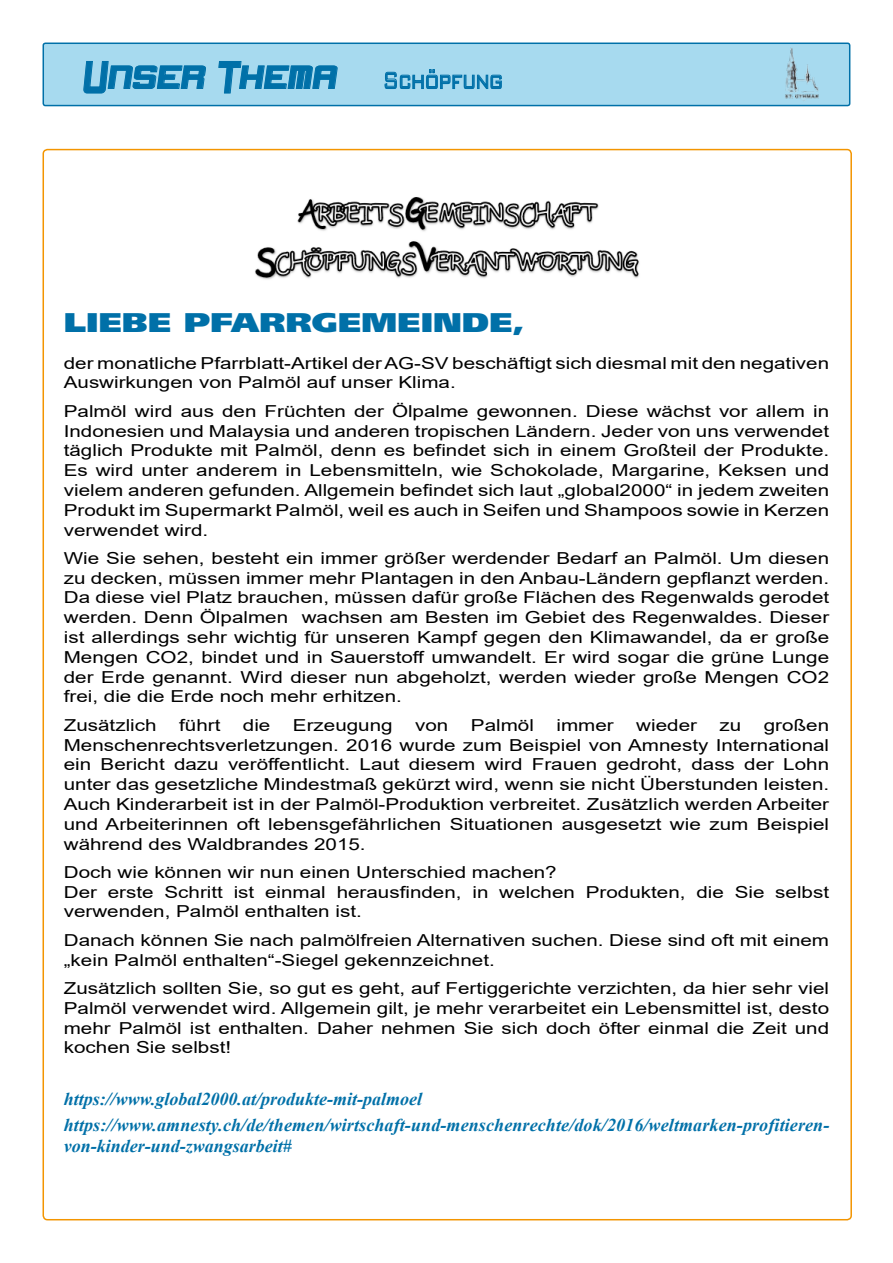
<style>
.page{position:relative;width:893px;height:1263px;background:#fff}
.page>*{position:absolute;margin:0;border:0;box-sizing:border-box;transform-origin:0 0}
.t1{font:45px "Never Say Die";letter-spacing:.07em;color:#0070a8;scale:.67 1}
.t2{font:27px "Frutiger LT 95 Ult Blk";color:#0070a8;scale:1.25 1}
.t3{font:italic 700 18px/25.8px "Times New Roman";letter-spacing:.005em;color:#0070a8}
.t4{font:16.5px/19.8px "Arial";color:#000;text-align:justify;scale:1.25 1}
.s1{font-family:"Bank Gothic BT";font-weight:300;font-size:31.5px}
</style>
<div class="page">
<img style="left:255px;top:197px;width:384px;height:83px">
<div style="left:43px;top:43px;width:807px;height:63px;background:#a7daef;border-radius:2px"></div>
<div style="left:43px;top:43px;width:807px;height:63px;border:2px solid #0070a8;border-radius:2px"></div>
<svg style="left:384px;top:69px;width:118px;height:20px"></svg>
<svg style="left:83px;top:61px;width:123px;height:33px"></svg>
<svg style="left:218px;top:61px;width:120px;height:33px"></svg>
<img style="left:785px;top:48px;width:34px;height:53px">
<h1 class="t1" style="left:85px;top:49px;width:625px">Unser Thema <span class="s1">Schöpfung</span></h1>
<h2 class="t2" style="left:64px;top:306px;width:370px">LIEBE PFARRGEMEINDE,</h2>
<p class="t4" style="left:64px;top:353px;width:614px">der monatliche Pfarrblatt-Artikel der AG-SV beschäftigt sich diesmal mit den negativen<br>Auswirkungen von Palmöl auf unser Klima.</p>
<p class="t4" style="left:64px;top:401px;width:614px">Palmöl wird aus den Früchten der Ölpalme gewonnen. Diese wächst vor allem in Indonesien und Malaysia und anderen tropischen Ländern. Jeder von uns verwendet täglich Produkte mit Palmöl, denn es befindet sich in einem Großteil der Produkte.<br>Es wird unter anderem in Lebensmitteln, wie Schokolade, Margarine, Keksen und vielem anderen gefunden. Allgemein befindet sich laut „global2000“ in jedem zweiten Produkt im Supermarkt Palmöl, weil es auch in Seifen und Shampoos sowie in Kerzen verwendet wird.</p>
<p class="t4" style="left:64px;top:548px;width:614px">Wie Sie sehen, besteht ein immer größer werdender Bedarf an Palmöl. Um diesen zu decken, müssen immer mehr Plantagen in den Anbau-Ländern gepflanzt werden.<br>Da diese viel Platz brauchen, müssen dafür große Flächen des Regenwalds gerodet werden. Denn Ölpalmen wachsen am Besten im Gebiet des Regenwaldes. Dieser ist allerdings sehr wichtig für unseren Kampf gegen den Klimawandel, da er große Mengen CO2, bindet und in Sauerstoff umwandelt. Er wird sogar die grüne Lunge der Erde genannt. Wird dieser nun abgeholzt, werden wieder große Mengen CO2 frei, die die Erde noch mehr erhitzen.</p>
<p class="t4" style="left:64px;top:715px;width:76px">Zusätzlich</p>
<p class="t4" style="left:179px;top:715px;width:35px">führt</p>
<p class="t4" style="left:243px;top:715px;width:24px">die</p>
<p class="t4" style="left:293px;top:715px;width:81px">Erzeugung</p>
<p class="t4" style="left:415px;top:715px;width:28px">von</p>
<p class="t4" style="left:471px;top:715px;width:52px">Palmöl</p>
<p class="t4" style="left:556px;top:715px;width:47px">immer</p>
<p class="t4" style="left:636px;top:715px;width:50px">wieder</p>
<p class="t4" style="left:719px;top:715px;width:19px">zu</p>
<p class="t4" style="left:64px;top:715px;width:614px;text-indent:700px">großen Menschenrechtsverletzungen. 2016 wurde zum Beispiel von Amnesty International ein Bericht dazu veröffentlicht. Laut diesem wird Frauen gedroht, dass der Lohn unter das gesetzliche Mindestmaß gekürzt wird, wenn sie nicht Überstunden leisten.<br>Auch Kinderarbeit ist in der Palmöl-Produktion verbreitet. Zusätzlich werden Arbeiter und Arbeiterinnen oft lebensgefährlichen Situationen ausgesetzt wie zum Beispiel während des Waldbrandes 2015.</p>
<p class="t4" style="left:64px;top:862px;width:614px;text-align:left">Doch wie können wir nun einen Unterschied machen?<br>Der erste Schritt ist einmal herausfinden, in welchen Produkten, die Sie selbst verwenden, Palmöl enthalten ist.</p>
<p class="t4" style="left:64px;top:930px;width:614px">Danach können Sie nach palmölfreien Alternativen suchen. Diese sind oft mit einem „kein Palmöl enthalten“-Siegel gekennzeichnet.</p>
<p class="t4" style="left:64px;top:978px;width:614px">Zusätzlich sollten Sie, so gut es geht, auf Fertiggerichte verzichten, da hier sehr viel Palmöl verwendet wird. Allgemein gilt, je mehr verarbeitet ein Lebensmittel ist, desto mehr Palmöl ist enthalten. Daher nehmen Sie sich doch öfter einmal die Zeit und kochen Sie selbst!</p>
<p class="t3" style="left:64px;top:1085px;width:767px">https://www.global2000.at/produkte-mit-palmoel https://www.amnesty.ch/de/themen/wirtschaft-und-menschenrechte/dok/2016/weltmarken-profitieren-</p>
<p class="t3" style="left:64px;top:1133px;width:230px">von-kinder-und-zwangsarbeit#</p>
</div>
